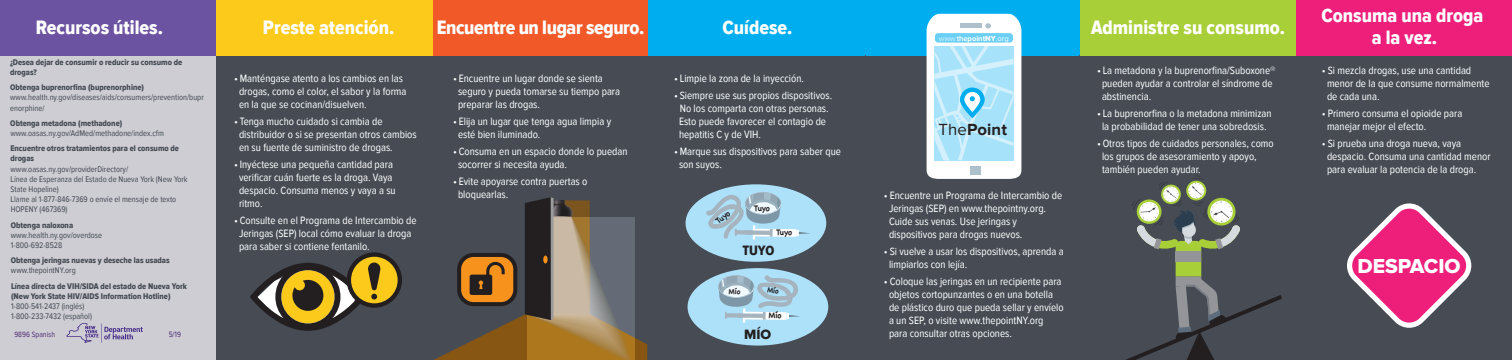
<style>
.page{position:relative;width:1512px;height:360px;background:#fff}
.page>*{position:absolute;margin:0;border:0;box-sizing:border-box;transform-origin:0 0}
.t1{font:21px "Proxima Nova Extrabld";color:#fff}
.t2{font:20px/22px "Proxima Nova Cond Extrabld";color:#fff;text-align:center}
.t3{font:20px "Proxima Nova Cond Extrabld";letter-spacing:-.02em;color:#fff}
.t4{font:700 16.7px "Proxima Nova";letter-spacing:.01em;color:#231f20}
.t5{font:14px "Proxima Nova A Cond Extrabld";color:#231f20}
.t6{font:14px "Proxima Nova Extrabld";color:#231f20}
.t7{font:11px/13px "Proxima Nova Cond";color:#fff}
.t8{font:8.5px/10.2px "Proxima Nova Cond";color:#464b54}
.t9{font:8.5px/10.2px "Proxima Nova Cond Extrabld";color:#464b54}
.t10{font:700 8.1px "Chalkboard";letter-spacing:-.015em;color:#231f20;scale:.95 1}
.t11{font:8px "Proxima Nova Cond";color:#553178}
.t12{font:700 7.6px "Proxima Nova";color:#fff}
.t13{font:700 7.3px "Chalkboard";color:#231f20;scale:.95 1}
.s1{font-weight:300}
.s2{font-weight:600}
.s3{font-family:"Proxima Nova Extrabld";font-weight:400}
.s4{font-weight:400}
</style>
<div class="page">
<div style="left:0;top:55px;width:216px;height:305px;background:#cdcdd3"></div>
<div style="left:0;top:0;width:216px;height:55px;background:#6b53a2"></div>
<svg style="left:67px;top:323px;width:76px;height:20px"></svg>
<div style="left:864px;top:55px;width:216px;height:305px;background:#464b54"></div>
<div style="left:864px;top:0;width:216px;height:55px;background:#00aeef"></div>
<svg style="left:926px;top:13px;width:96px;height:166px;background:#bfe7f7"></svg>
<div style="left:216px;top:55px;width:217px;height:305px;background:#464b54"></div>
<div style="left:216px;top:0;width:217px;height:55px;background:#fcca1b"></div>
<div style="left:347px;top:253px;width:54px;height:54px;background:#231f20;border-radius:50%"></div>
<div style="left:351px;top:257px;width:47px;height:46px;background:#fcca1b;border-radius:50%"></div>
<svg style="left:250px;top:263px;width:131px;height:68px"></svg>
<div style="left:1080px;top:55px;width:216px;height:305px;background:#464b54"></div>
<div style="left:1080px;top:0;width:216px;height:55px;background:#a9cf38"></div>
<svg style="left:1125px;top:176px;width:157px;height:184px"></svg>
<div style="left:1296px;top:55px;width:216px;height:305px;background:#464b54"></div>
<div style="left:1296px;top:0;width:216px;height:55px;background:#ee1e7b"></div>
<svg style="left:1347px;top:203px;width:124px;height:125px"></svg>
<div style="left:433px;top:55px;width:215px;height:305px;background:#464b54"></div>
<div style="left:433px;top:0;width:215px;height:55px;background:#f15929"></div>
<svg style="left:434px;top:197px;width:213px;height:163px"></svg>
<div style="left:543px;top:256px;width:5px;height:8px;background:#f7931d;border-radius:50%"></div>
<div style="left:648px;top:55px;width:218px;height:305px;background:#464b54"></div>
<div style="left:648px;top:0;width:216px;height:55px;background:#00aeef"></div>
<div style="left:688px;top:268px;width:140px;height:78px;background:#ade1f9;border-radius:50%"></div>
<div style="left:686px;top:184px;width:140px;height:78px;background:#ade1f9;border-radius:50%"></div>
<svg style="left:706px;top:189px;width:105px;height:50px"></svg>
<svg style="left:713px;top:268px;width:87px;height:55px"></svg>
<h2 class="t2" style="left:36px;top:17px;width:129px">Recursos útiles.</h2>
<p class="t9" style="left:10px;top:57px;width:174px">¿Desea dejar de consumir o reducir su consumo de drogas?</p>
<p class="t9" style="left:10px;top:82px;width:136px">Obtenga buprenorfina (buprenorphine)</p>
<p class="t8" style="left:10px;top:93px;width:195px">www.health.ny.gov/diseases/aids/consumers/prevention/bupr enorphine/</p>
<p class="t9" style="left:10px;top:118px;width:114px">Obtenga metadona (methadone)</p>
<p class="t8" style="left:10px;top:128px;width:155px">www.oasas.ny.gov/AdMed/methadone/index.cfm</p>
<p class="t9" style="left:10px;top:143px;width:170px">Encuentre otros tratamientos para el consumo de drogas</p>
<p class="t8" style="left:10px;top:164px;width:179px">www.oasas.ny.gov/providerDirectory/<br>Línea de Esperanza del Estado de Nueva York (New York State Hopeline)<br>Llame al 1-877-846-7369 o envíe el mensaje de texto HOPENY (467369)</p>
<p class="t9" style="left:11px;top:220px;width:64px">Obtenga naloxona</p>
<p class="t8" style="left:11px;top:230px;width:93px">www.health.ny.gov/overdose<br>1-800-692-8528</p>
<p class="t9" style="left:11px;top:255px;width:160px">Obtenga jeringas nuevas y deseche las usadas</p>
<p class="t8" style="left:11px;top:266px;width:66px">www.thepointNY.org</p>
<p class="t9" style="left:11px;top:281px;width:178px">Línea directa de VIH/SIDA del estado de Nueva York (New York State HIV/AIDS Information Hotline)</p>
<p class="t8" style="left:11px;top:301px;width:82px">1-800-541-2437 (inglés)<br>1-800-233-7432 (español)</p>
<p class="t11" style="left:14px;top:329px;width:42px">9896 Spanish</p>
<p class="t11" style="left:169px;top:329px;width:14px">5/19</p>
<h2 class="t2" style="left:263px;top:17px;width:133px">Preste atención.</h2>
<p class="t7" style="left:239px;top:72px;width:169px;text-indent:-5px">• Manténgase atento a los cambios en las drogas, como el color, el sabor y la forma en la que se cocinan/disuelven.</p>
<p class="t7" style="left:239px;top:115px;width:179px;text-indent:-5px">• Tenga mucho cuidado si cambia de distribuidor o si se presentan otros cambios en su fuente de suministro de drogas.</p>
<p class="t7" style="left:239px;top:158px;width:158px;text-indent:-5px">• Inyéctese una pequeña cantidad para verificar cuán fuerte es la droga. Vaya despacio. Consuma menos y vaya a su ritmo.</p>
<p class="t7" style="left:239px;top:214px;width:179px;text-indent:-5px">• Consulte en el Programa de Intercambio de<br>Jeringas (SEP) local cómo evaluar la droga para saber si contiene fentanilo.</p>
<h2 class="t3" style="left:437px;top:16px;width:209px">Encuentre un lugar seguro.</h2>
<p class="t7" style="left:458px;top:72px;width:164px;text-indent:-5px">• Encuentre un lugar donde se sienta seguro y pueda tomarse su tiempo para preparar las drogas.</p>
<p class="t7" style="left:458px;top:115px;width:155px;text-indent:-5px">• Elija un lugar que tenga agua limpia y esté bien iluminado.</p>
<p class="t7" style="left:458px;top:145px;width:171px;text-indent:-5px">• Consuma en un espacio donde lo puedan socorrer si necesita ayuda.</p>
<p class="t7" style="left:458px;top:175px;width:131px;text-indent:-5px">• Evite apoyarse contra puertas o bloquearlas.</p>
<h2 class="t2" style="left:723px;top:17px;width:71px">Cuídese.</h2>
<p class="t7" style="left:674px;top:73px;width:132px">• Limpie la zona de la inyección.</p>
<p class="t7" style="left:679px;top:90px;width:155px;text-indent:-5px">• Siempre use sus propios dispositivos.<br>No los comparta con otras personas.<br>Esto puede favorecer el contagio de hepatitis C y de VIH.</p>
<p class="t7" style="left:679px;top:146px;width:163px;text-indent:-5px">• Marque sus dispositivos para saber que son suyos.</p>
<p class="t10" style="left:714px;top:219px;width:18px;rotate:-40deg">Tuyo</p>
<p class="t10" style="left:754px;top:204px;width:18px">Tuyo</p>
<p class="t10" style="left:776px;top:228px;width:18px">Tuyo</p>
<p class="t5" style="left:742px;top:243px;width:33px">TUYO</p>
<p class="t13" style="left:729px;top:287px;width:14px">Mío</p>
<p class="t10" style="left:769px;top:311px;width:15px">Mío</p>
<p class="t6" style="left:744px;top:328px;width:29px">MÍO</p>
<p class="t12" style="left:939px;top:35px;width:71px"><span class="s1">www.</span><span class="s2">the</span>point<span class="s3">NY</span><span class="s4">.org</span></p>
<h3 class="t4" style="left:938px;top:122px;width:70px"><span class="s4">The</span>Point</h3>
<p class="t7" style="left:889px;top:189px;width:175px;text-indent:-5px">• Encuentre un Programa de Intercambio de Jeringas (SEP) en www.thepointny.org.<br>Cuide sus venas. Use jeringas y dispositivos para drogas nuevos.</p>
<p class="t7" style="left:889px;top:245px;width:176px;text-indent:-5px">• Si vuelve a usar los dispositivos, aprenda a limpiarlos con lejía.</p>
<p class="t7" style="left:889px;top:275px;width:176px;text-indent:-5px">• Coloque las jeringas en un recipiente para objetos cortopunzantes o en una botella de plástico duro que pueda sellar y envíelo a un SEP, o visite www.thepointNY.org para consultar otras opciones.</p>
<h2 class="t2" style="left:1091px;top:17px;width:195px">Administre su consumo.</h2>
<p class="t7" style="left:1102px;top:64px;width:175px;text-indent:-5px">• La metadona y la buprenorfina/Suboxone® pueden ayudar a controlar el síndrome de abstinencia.</p>
<p class="t7" style="left:1097px;top:107px;width:176px;text-align:center">• La buprenorfina o la metadona minimizan la probabilidad de tener una sobredosis.</p>
<p class="t7" style="left:1102px;top:137px;width:173px;text-indent:-5px">• Otros tipos de cuidados personales, como los grupos de asesoramiento y apoyo, también pueden ayudar.</p>
<h2 class="t2" style="left:1321px;top:5px;width:163px">Consuma una droga a la vez.</h2>
<p class="t7" style="left:1327px;top:64px;width:164px;text-indent:-5px">• Si mezcla drogas, use una cantidad menor de la que consume normalmente de cada una.</p>
<p class="t7" style="left:1327px;top:107px;width:137px;text-indent:-5px">• Primero consuma el opioide para manejar mejor el efecto.</p>
<p class="t7" style="left:1327px;top:137px;width:165px;text-indent:-5px">• Si prueba una droga nueva, vaya despacio. Consuma una cantidad menor para evaluar la potencia de la droga.</p>
<h1 class="t1" style="left:1357px;top:256px;width:105px">DESPACIO</h1>
</div>
